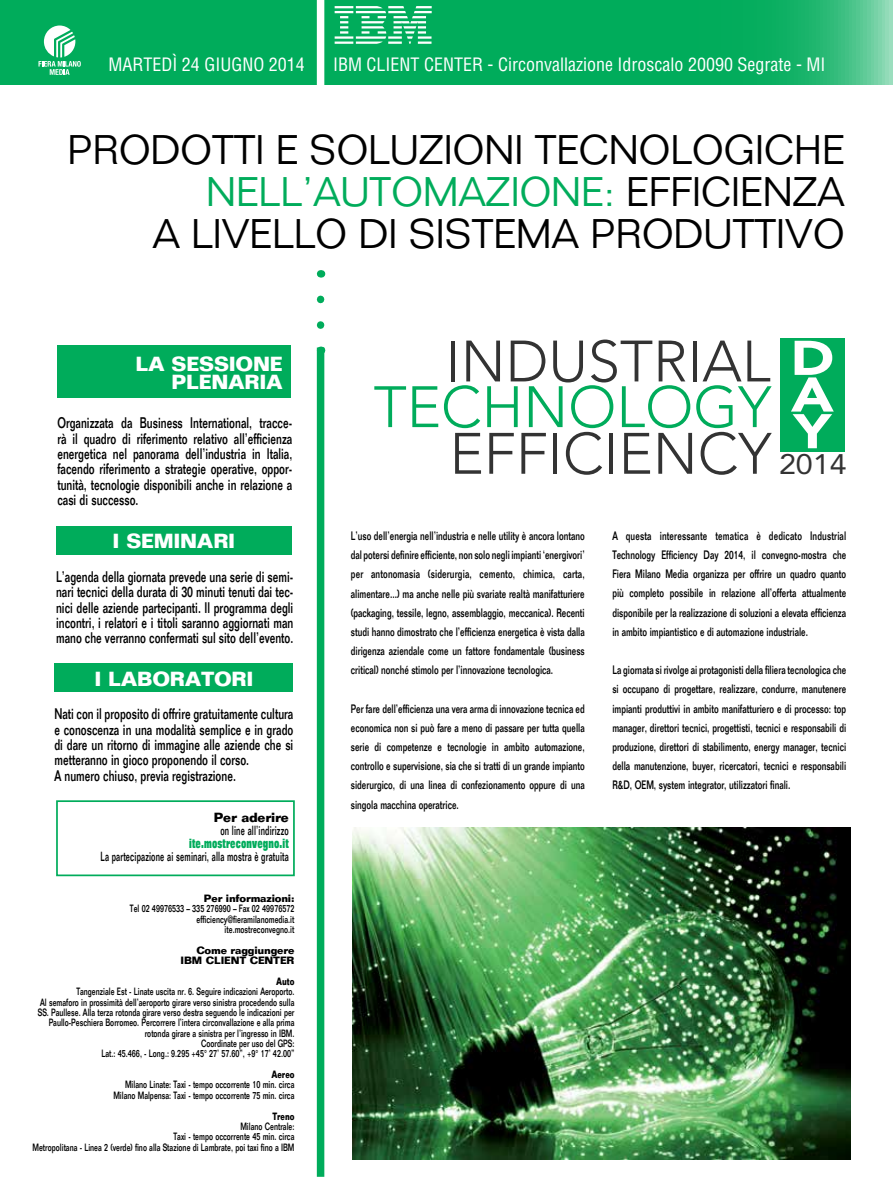
<style>
.page{position:relative;width:893px;height:1191px;background:#fff}
.page>*{position:absolute;margin:0;border:0;box-sizing:border-box;transform-origin:0 0}
.t1{font:300 57.75px "Avenir LT";color:#333}
.t2{font:300 57.75px "Avenir LT";color:#00ac5b}
.t3{font:900 48.15px/36.6px "Avenir LT";color:#fff;text-align:justify;scale:1.2 1}
.t4{font:300 40.5px "Folio LT";color:#000}
.t5{font:300 40.5px "Folio LT";color:#00ac5b}
.t6{font:28.05px "Avenir LT";color:#333;scale:1.09 1}
.t7{font:700 19.95px/18px "Folio LT";letter-spacing:-.015em;color:#fff;text-align:right}
.t8{font:condensed 18px "Helvetica LT";color:#fff}
.t9{font:500 15px/15.3px "Folio LT";color:#000;text-align:justify;scale:.7 1}
.t10{font:500 13.05px "Folio LT";letter-spacing:.02em;color:#000;scale:.6 1}
.t11{font:800 13.05px "Folio LT";letter-spacing:.02em;color:#00ac5b;scale:.6 1}
.t12{font:700 13.05px "Folio LT";color:#000}
.t13{font:500 12px/19.2px "Folio LT";color:#000;text-align:justify;scale:.7 1}
.t14{font:500 10.35px/10.4px "Folio LT";color:#000;text-align:right;scale:.7 1}
.t15{font:700 10.35px/10.4px "Folio LT";letter-spacing:-.015em;color:#000}
.t16{font:700 10.35px "Folio LT";letter-spacing:-.015em;color:#000;scale:.7 1}
.s1{color:#000}
</style>
<div class="page">
<div style="left:0;top:0;width:893px;height:85px;background:#00ac5b"></div>
<div style="left:317px;top:0;width:7px;height:85px;background:#fff"></div>
<div style="left:317px;top:347px;width:7px;height:829px;background:#00ac5b"></div>
<svg style="left:317px;top:299px;width:7px;height:30px"></svg>
<div style="left:57px;top:345px;width:234px;height:53px;background:#00ac5b"></div>
<div style="left:780px;top:338px;width:65px;height:113px;background:#00ac5b"></div>
<svg style="left:39px;top:26px;width:42px;height:49px"></svg>
<div style="left:56px;top:526px;width:236px;height:28px;background:#00ac5b"></div>
<div style="left:54px;top:663px;width:239px;height:29px;background:#00ac5b"></div>
<div style="left:56px;top:800px;width:239px;height:76px;border:2px solid #00ac5b"></div>
<svg style="left:335px;top:6px;width:97px;height:38px"></svg>
<img style="left:353px;top:827px;width:498px;height:332px">
<h3 class="t8" style="left:108px;top:53px;width:12px">marted</h3>
<h3 class="t8" style="left:172px;top:53px;width:134px">ì 24 GIUGNO 2014</h3>
<h3 class="t8" style="left:333px;top:53px;width:494px">IBM CLIENT CENTER - Circonvallazione Idroscalo 20090 Segrate - MI</h3>
<h3 class="t4" style="left:67px;top:126px;width:779px">PRODOTTI E SOLUZIONI TECNOLOGICHE</h3>
<h3 class="t5" style="left:206px;top:168px;width:509px">NELL’AUTOMAZIONE: <span class="s1">EFFICIENZA</span></h3>
<h3 class="t4" style="left:153px;top:210px;width:465px">A LIVELLO DI SISTEMA PRO</h3>
<h3 class="t4" style="left:673px;top:210px;width:169px">DUTTIVO</h3>
<h3 class="t7" style="left:136px;top:354px;width:149px">la sessione plenaria</h3>
<p class="t9" style="left:57px;top:415px;width:337px">Organizzata da Business International, tracce&shy;rà il quadro di riferimento relativo all’efficienza energetica nel panorama dell’industria in Italia, facendo riferimento a strategie operative, oppor&shy;tunità, tecnologie disponibili anche in relazione a casi di successo.</p>
<h3 class="t7" style="left:113px;top:532px;width:124px">i seminari</h3>
<p class="t9" style="left:56px;top:569px;width:340px">L’agenda della giornata prevede una serie di semi&shy;nari tecnici della durata di 30 minuti tenuti dai tec&shy;nici delle aziende partecipanti. Il programma degli incontri, i relatori e i titoli saranno aggiornati man mano che verranno confermati sul sito dell’evento.</p>
<h3 class="t7" style="left:94px;top:669px;width:75px">ILABORA</h3>
<h3 class="t7" style="left:201px;top:669px;width:27px">TORI</h3>
<p class="t9" style="left:54px;top:706px;width:343px;text-align:left">Nati con il proposito di offrire gratuitamente cultura e conoscenza in una modalità semplice e in grado di dare un ritorno di immagine alle aziende che si metteranno in gioco proponendo il corso.<br>A numero chiuso, previa registrazione.</p>
<p class="t12" style="left:214px;top:809px;width:77px">Per aderire</p>
<p class="t10" style="left:220px;top:822px;width:116px">on line all’indirizzo</p>
<p class="t11" style="left:189px;top:836px;width:167px">ite.mostreconvegno.it</p>
<p class="t10" style="left:101px;top:848px;width:315px">La partecipazione ai seminari, alla mostra è gratuita</p>
<p class="t15" style="left:204px;top:893px;width:92px">Per informazioni:</p>
<p class="t14" style="left:130px;top:903px;width:237px">Tel 02 49976533 – 335 276990 – Fax 02 49976572 efficiency@fieramilanomedia.it ite.mostreconvegno.it</p>
<p class="t15" style="left:181px;top:944px;width:115px;text-indent:16px">Come raggiungere<br>IBM CLIEN</p>
<p class="t15" style="left:276px;top:950px;width:20px;line-height:20.7px;text-indent:-37px">T CENTER<br>Auto</p>
<p class="t14" style="left:38px;top:986px;width:368px">Tangenziale Est - Linate uscita nr. 6. Seguire indicazioni Aeroporto.<br>Al semaforo in prossimità dell’aeroporto girare verso sinistra procedendo sulla SS. Paullese. Alla terza rotonda girare verso destra seguendo le indicazioni per Paullo-Peschiera Borromeo. Percorrere l’intera circonvallazione e alla prima rotonda girare a sinistra per l’ingresso in IBM.<br>Coordinate per uso del GPS:<br>Lat.: 45.466, - Long.: 9.295 +45° 27’ 57.60”, +9° 17’ 42.00”</p>
<p class="t16" style="left:271px;top:1068px;width:34px">Aereo</p>
<p class="t14" style="left:113px;top:1079px;width:260px">Milano Linate: Taxi - tempo occorrente 10 min. circa<br>Milano Malpensa: Taxi - tempo occorrente 75 min. circa</p>
<p class="t16" style="left:272px;top:1109px;width:33px">Treno</p>
<p class="t14" style="left:33px;top:1121px;width:376px">Milano Centrale:<br>Taxi - tempo occorrente 45 min. circa<br>Metropolitana - Linea 2 (verde) fino alla Stazione di Lambrate, poi taxi fino a IBM</p>
<h1 class="t1" style="left:446px;top:327px;width:326px">INDUSTRIAL</h1>
<h1 class="t2" style="left:374px;top:373px;width:399px">TECHNOLOGY</h1>
<h1 class="t1" style="left:449px;top:420px;width:323px">EFFICIENCY</h1>
<h2 class="t3" style="left:790px;top:340px;width:38px">D A y</h2>
<h3 class="t6" style="left:779px;top:448px;width:64px">2014</h3>
<p class="t13" style="left:351px;top:526px;width:336px">L’uso dell’energia nell’industria e nelle utility è ancora lontano dal potersi definire efficiente, non solo negli impianti ‘energivori’ per antonomasia (siderurgia, cemento, chimica, carta, alimentare...) ma anche nelle più svariate realtà manifatturiere (packaging, tessile, legno, assemblaggio, meccanica). Recenti studi hanno dimostrato che l’efficienza energetica è vista dalla dirigenza aziendale come un fattore fondamentale (business critical) nonché stimolo per l’innovazione tecnologica.</p>
<p class="t13" style="left:351px;top:699px;width:336px">Per fare dell’efficienza una vera arma di innovazione tecnica ed economica non si può fare a meno di passare per tutta quella serie di competenze e tecnologie in ambito automazione, controllo e supervisione, sia che si tratti di un grande impianto siderurgico, di una linea di confezionamento oppure di una singola macchina operatrice.</p>
<p class="t13" style="left:612px;top:526px;width:336px">A questa interessante tematica è dedicato Industrial Technology Efficiency Day 2014, il convegno-mostra che Fiera Milano Media organizza per offrire un quadro quanto più completo possibile in relazione all’offerta attualmente disponibile per la realizzazione di soluzioni a elevata efficienza in ambito impiantistico e di automazione industriale.</p>
<p class="t13" style="left:612px;top:660px;width:336px">La giornata si rivolge ai protagonisti della filiera tecnologica che si occupano di progettare, realizzare, condurre, manutenere impianti produttivi in ambito manifatturiero e di processo: top manager, direttori tecnici, progettisti, tecnici e responsabili di produzione, direttori di stabilimento, energy manager, tecnici della manutenzione, buyer, ricercatori, tecnici e responsabili R&amp;D, OEM, system integrator, utilizzatori finali.</p>
</div>
